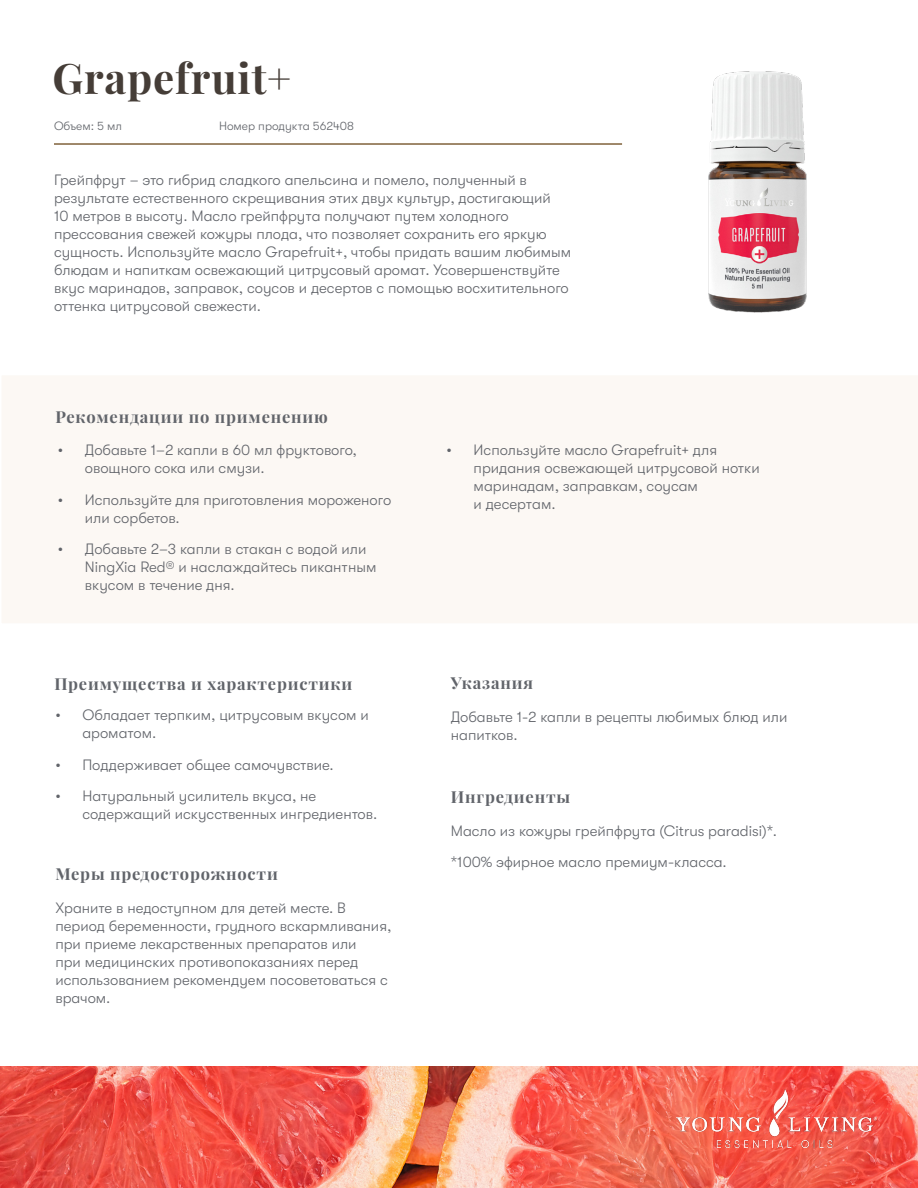
<style>
.page{position:relative;width:918px;height:1188px;background:#fff}
.page>*{position:absolute;margin:0;border:0;box-sizing:border-box;transform-origin:0 0}
.t1{font:700 42px "Playfair Display";letter-spacing:.02em;color:#453d37}
.t2{font:700 16.5px "Playfair Display";letter-spacing:.05em;color:#61646a}
.t3{font:300 15px/18px "GT Walsheim Pro";color:#61646a}
.t4{font:300 12px "GT Walsheim Pro";color:#61646a}
</style>
<div class="page">
<img style="left:0;top:1066px;width:918px;height:122px">
<div style="left:2px;top:376px;width:916px;height:247px;background:#fcf8f4"></div>
<img style="left:676px;top:1090px;width:201px;height:58px">
<hr style="left:54px;top:143px;width:568px;height:2px;background:#80623b">
<img style="left:610px;top:71px;width:197px;height:242px">
<h1 class="t1" style="left:52px;top:51px;width:240px">Grapefruit+</h1>
<p class="t4" style="left:54px;top:119px;width:69px">Объем: 5 мл</p>
<p class="t4" style="left:219px;top:119px;width:136px">Номер продукта 562408</p>
<p class="t3" style="left:54px;top:171px;width:519px">Грейпфрут – это гибрид сладкого апельсина и помело, полученный в результате естественного скрещивания этих двух культур, достигающий<br>10 метров в высоту. Масло грейпфрута получают путем холодного прессования свежей кожуры плода, что позволяет сохранить его яркую сущность. Используйте масло Grapefruit+, чтобы придать вашим любимым блюдам и напиткам освежающий цитрусовый аромат. Усовершенствуйте вкус маринадов, заправок, соусов и десертов с помощью восхитительного оттенка цитрусовой свежести.</p>
<p class="t2" style="left:55px;top:406px;width:274px">Рекомендации по применению</p>
<p class="t3" style="left:85px;top:441px;width:274px;text-indent:-27px">• Добавьте 1–2 капли в 60 мл фруктового, овощного сока или смузи.</p>
<p class="t3" style="left:85px;top:491px;width:308px;text-indent:-27px">• Используйте для приготовления мороженого или сорбетов.</p>
<p class="t3" style="left:85px;top:540px;width:293px;text-indent:-27px">• Добавьте 2–3 капли в стакан с водой или<br>NingXia Red® и наслаждайтесь пикантным вкусом в течение дня.</p>
<p class="t2" style="left:54px;top:673px;width:299px">Преимущества и характеристики</p>
<p class="t3" style="left:82px;top:706px;width:288px;text-indent:-27px">• Обладает терпким, цитрусовым вкусом и ароматом.</p>
<p class="t3" style="left:55px;top:756px;width:280px">• Поддерживает общее самочувствие.</p>
<p class="t3" style="left:82px;top:787px;width:297px;text-indent:-27px">• Натуральный усилитель вкуса, не содержащий искусственных ингредиентов.</p>
<p class="t2" style="left:55px;top:864px;width:224px">Меры предосторожности</p>
<p class="t3" style="left:55px;top:899px;width:338px">Храните в недоступном для детей месте. В период беременности, грудного вскармливания, при приеме лекарственных препаратов или<br>при медицинских противопоказаниях перед использованием рекомендуем посоветоваться с врачом.</p>
<p class="t3" style="left:474px;top:441px;width:288px;text-indent:-27px">• Используйте масло Grapefruit+ для придания освежающей цитрусовой нотки маринадам, заправкам, соусам<br>и десертам.</p>
<p class="t2" style="left:451px;top:673px;width:84px">Указания</p>
<p class="t3" style="left:451px;top:708px;width:338px">Добавьте 1-2 капли в рецепты любимых блюд или напитков.</p>
<p class="t2" style="left:451px;top:786px;width:121px">Ингредиенты</p>
<p class="t3" style="left:451px;top:815px;width:328px;line-height:31.5px">Масло из кожуры грейпфрута (Citrus paradisi)*. *100% эфирное масло премиум-класса.</p>
</div>
